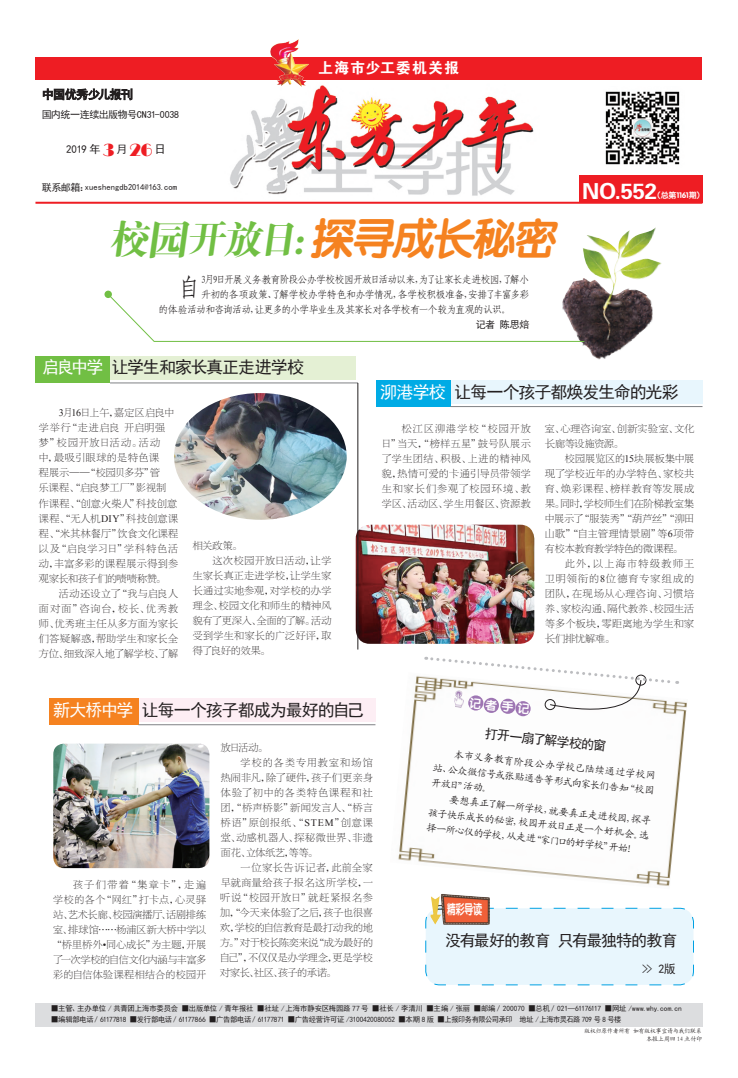
<style>
.page{position:relative;width:738px;height:1078px;background:#fff}
.page>*{position:absolute;margin:0;border:0;box-sizing:border-box;transform-origin:0 0}
.t1{font:40px "FZDBSK GBK1 0";color:#71bf44}
.t2{font:25px "Fang Song GB2312";color:#231f20}
.t3{font:22px "FZDHTK GBK1 0";color:#fff}
.t4{font:17px "Sim Hei";letter-spacing:-.065em;color:#231f20}
.t5{font:16px "Sim Hei";letter-spacing:-.065em;color:#231f20}
.t6{font:15px "FZDHTK GBK1 0";letter-spacing:.065em;color:#fff}
.t7{font:13.7px "FZY4 K GBK1 0";color:#fff;scale:.67 1}
.t8{font:13px "Sim Hei";color:#231f20}
.t9{font:12px "Sim Hei";letter-spacing:-.045em;color:#231f20}
.t10{font:12px "FZY4 K GBK1 0";color:#fff}
.t11{font:11px "Sim Hei";letter-spacing:-.025em;color:#231f20}
.t12{font:10px/15px "FZBSK GBK1 0";letter-spacing:.025em;color:#231f20;text-align:justify}
.t13{font:10px/15px "Kai Ti GB2312";color:#231f20;text-align:justify}
.t14{font:10px "Fang Song GB2312";letter-spacing:-.08em;color:#231f20}
.t15{font:10px "FZBSK GBK1 0";letter-spacing:-.02em;color:#231f20}
.t16{font:10px "Sim Hei";letter-spacing:-.04em;color:#231f20}
.t17{font:10px "FZBSK GBK1 0";letter-spacing:-.025em;color:#231f20}
.t18{font:10px "FZBSK GBK1 0";letter-spacing:.095em;color:#231f20}
.t19{font:10px "FZBSK GBK1 0";letter-spacing:.005em;color:#231f20}
.t20{font:10px "FZBSK GBK1 0";letter-spacing:-.01em;color:#231f20}
.t21{font:10px "FZBSK GBK1 0";letter-spacing:.05em;color:#231f20}
.t22{font:10px "FZBSK GBK1 0";letter-spacing:-.015em;color:#231f20}
.t23{font:10px "FZBSK GBK1 0";letter-spacing:.055em;color:#231f20}
.t24{font:10px "FZBSK GBK1 0";letter-spacing:.085em;color:#231f20}
.t25{font:10px "FZBSK GBK1 0";letter-spacing:.115em;color:#231f20}
.t26{font:10px "FZBSK GBK1 0";letter-spacing:.07em;color:#231f20}
.t27{font:10px "FZBSK GBK1 0";letter-spacing:.06em;color:#231f20}
.t28{font:10px "FZBSK GBK1 0";letter-spacing:.105em;color:#231f20}
.t29{font:8.5px "Sim Hei";letter-spacing:.005em;color:#231f20}
.t30{font:8px "FZY4 K GBK1 0";letter-spacing:-.03em;color:#fff}
.t31{font:7.5px "Sim Hei";letter-spacing:-.025em;color:#231f20}
.t32{font:6px "Kai Ti GB2312";color:#231f20;scale:.95 1}
.t33{font:6px "Kai Ti GB2312";color:#231f20}
.s1{font-family:"Broadway";font-size:18px;color:#ee1d23}
.s2{font-size:10px}
.s3{font-family:"FZY4 K GBK1 0";font-size:44px;color:#f58220}
.s4{color:#fff}
.s5{font-family:"Times New Roman"}
</style>
<div class="page">
<img style="left:398px;top:675px;width:289px;height:211px">
<div style="left:35px;top:356px;width:320px;height:23px;background:#e4f0d4"></div>
<img style="left:230px;top:85px;width:304px;height:111px">
<svg style="left:43px;top:88px;width:89px;height:12px"></svg>
<img style="left:605px;top:91px;width:75px;height:74px">
<div style="left:35px;top:57px;width:666px;height:22px;background:#ee1d23"></div>
<div style="left:579px;top:175px;width:122px;height:28px;background:#ee1d23"></div>
<hr style="left:35px;top:202px;width:666px;height:2px;background:#ee1d23">
<div style="left:35px;top:1002px;width:667px;height:24px;background:#dcdddf"></div>
<img style="left:271px;top:40px;width:37px;height:46px">
<div style="left:425px;top:907px;width:269px;height:78px;background:#e8f6fd"></div>
<img style="left:430px;top:894px;width:60px;height:31px">
<img style="left:355px;top:524px;width:179px;height:119px">
<img style="left:174px;top:393px;width:172px;height:126px">
<img style="left:53px;top:743px;width:156px;height:124px">
<div style="left:35px;top:356px;width:75px;height:27px;background:#71bf44"></div>
<hr style="left:110px;top:382px;width:248px;height:1px;background:#808285">
<hr style="left:357px;top:383px;width:1px;height:266px;background:#231f20">
<img style="left:561px;top:227px;width:100px;height:133px">
<svg style="left:110px;top:294px;width:474px;height:47px"></svg>
<div style="left:104px;top:290px;width:8px;height:8px;background:#71bf44;border-radius:50%"></div>
<div style="left:375px;top:379px;width:327px;height:24px;background:#e8f6fd"></div>
<div style="left:375px;top:379px;width:75px;height:27px;background:#00abe5"></div>
<hr style="left:450px;top:406px;width:252px;height:1px;background:#808285">
<div style="left:49px;top:697px;width:326px;height:24px;background:#fdeef4"></div>
<div style="left:49px;top:697px;width:89px;height:27px;background:#f58220"></div>
<hr style="left:138px;top:724px;width:237px;height:1px;background:#808285">
<svg style="left:425px;top:656px;width:252px;height:68px"></svg>
<div style="left:468px;top:695px;width:15px;height:15px;background:#9e76b3;border-radius:50%"></div>
<div style="left:483px;top:697px;width:15px;height:15px;background:#9e76b3;border-radius:50%"></div>
<div style="left:500px;top:698px;width:15px;height:15px;background:#9e76b3;border-radius:50%"></div>
<div style="left:515px;top:701px;width:15px;height:15px;background:#9e76b3;border-radius:50%"></div>
<p class="t9" style="left:42px;top:88px;width:93px">中国优秀少儿报刊</p>
<p class="t16" style="left:42px;top:109px;width:139px">国内统一连续出版物号CN31-0038</p>
<p class="t11" style="left:66px;top:144px;width:101px">2019年<span class="s1">3</span>月<span class="s1">26</span>日</p>
<p class="t29" style="left:42px;top:183px;width:137px"><span class="s2">联系邮箱：</span>xueshengdb2014@163.com</p>
<h3 class="t6" style="left:318px;top:60px;width:143px">上海市少工委机关报</h3>
<h1 class="t1" style="left:109px;top:217px;width:455px">校园开放日：<span class="s3">探寻成长秘密</span></h1>
<h2 class="t2" style="left:177px;top:275px;width:26px">自</h2>
<p class="t14" style="left:201px;top:275px;width:330px">3月9日开展义务教育阶段公办学校校园开放日活动以来，为了让家长走进校园，了解小</p>
<p class="t14" style="left:201px;top:290px;width:330px">升初的各项政策、了解学校办学特色和办学情况，各学校积极准备，安排了丰富多彩</p>
<p class="t14" style="left:158px;top:305px;width:354px">的体验活动和咨询活动，让更多的小学毕业生及其家长对各学校有一个较为直观的认识。</p>
<p class="t16" style="left:475px;top:319px;width:55px">记者 陈思焙</p>
<h3 class="t4" style="left:42px;top:358px;width:263px"><span class="s4">启良中学</span> 让学生和家长真正走进学校</h3>
<h3 class="t3" style="left:581px;top:179px;width:76px">NO.552</h3>
<p class="t30" style="left:653px;top:191px;width:51px">（总第1161期）</p>
<p class="t12" style="left:39px;top:405px;width:141px;text-align:left;text-indent:20px"><span class="s5">3</span>月<span class="s5">16</span>日上午，嘉定区启良中学举行“走进启良开启明强梦”校园开放日活动。活动<br>中，最吸引眼球的是特色课<br>程展示——“校园贝多芬”管<br>乐课程、“启良梦工厂”影视制作课程、“创意火柴人”科技创意课程、“无人机<span class="s5">DIY</span>”科技创意课程、“米其林餐厅”饮食文化课程以及“启良学习日”学科特色活动，丰富多彩的课程展示得到参观家长和孩子们的啧啧称赞。</p>
<p class="t12" style="left:39px;top:585px;width:141px;text-indent:20px">活动还设立了“我与启良人面对面”咨询台，校长、优秀教师、优秀班主任从多方面为家长们答疑解惑，帮助学生和家长全方位、细致深入地了解学校、了解</p>
<p class="t12" style="left:192px;top:538px;width:51px">相关政策。</p>
<p class="t27" style="left:212px;top:555px;width:120px">这次校园开放日活动，让学</p>
<p class="t12" style="left:192px;top:568px;width:140px">生家长真正走进学校，让学生家</p>
<p class="t12" style="left:192px;top:583px;width:140px">长通过实地参观，对学校的办学</p>
<p class="t12" style="left:192px;top:598px;width:140px">理念、校园文化和师生的精神风</p>
<p class="t15" style="left:192px;top:615px;width:140px">貌有了更深入、全面的了解。活动</p>
<p class="t12" style="left:192px;top:628px;width:140px">受到学生和家长的广泛好评，取</p>
<p class="t17" style="left:192px;top:645px;width:79px">得了良好的效果。</p>
<h3 class="t4" style="left:53px;top:701px;width:312px"><span class="s4">新大桥中学</span> 让每一个孩子都成为最好的自己</h3>
<h3 class="t4" style="left:380px;top:383px;width:300px"><span class="s4">泖港学校</span> 让每一个孩子都焕发生命的光彩</h3>
<p class="t12" style="left:381px;top:421px;width:151px;text-indent:20px">松江区泖港学校“校园开放日”当天，“榜样五星”鼓号队展示了学生团结、积极、上进的精神风貌，热情可爱的卡通引导员带领学生和家长们参观了校园环境、教学区、活动区、学生用餐区、资源教</p>
<p class="t12" style="left:544px;top:421px;width:150px">室、心理咨询室、创新实验室、文化长廊等设施资源。</p>
<p class="t12" style="left:544px;top:451px;width:151px;text-indent:20px">校园展览区的<span class="s5">15</span>块展板集中展现了学校近年的办学特色、家校共育、焕彩课程、榜样教育等发展成果。同时，学校师生们在阶梯教室集中展示了“服装秀”“葫芦丝”“泖田山歌”“自主管理情景剧”等<span class="s5">6</span>项带有校本教育教学特色的微课程。</p>
<p class="t12" style="left:544px;top:556px;width:151px;text-indent:20px">此外，以上海市特级教师王卫明领衔的<span class="s5">8</span>位德育专家组成的团队，在现场从心理咨询、习惯培养、家校沟通、隔代教养、校园生活等多个板块，零距离地为学生和家长们排忧解难。</p>
<p class="t10" style="left:469px;top:696px;width:62px;rotate:6deg">记者手记</p>
<p class="t12" style="left:52px;top:877px;width:155px;text-indent:21px">孩子们带着“集章卡”，走遍学校的各个“网红”打卡点，心灵驿站、艺术长廊、校园演播厅、话剧排练室、排球馆……杨浦区新大桥中学以“桥里桥外<span class="s5">•</span>同心成长”为主题，开展了一次学校的自信文化内涵与丰富多彩的自信体验课程相结合的校园开</p>
<p class="t12" style="left:220px;top:740px;width:49px">放日活动。</p>
<p class="t28" style="left:240px;top:757px;width:134px">学校的各类专用教室和场馆</p>
<p class="t12" style="left:220px;top:770px;width:154px">热闹非凡，除了硬件，孩子们更亲身</p>
<p class="t25" style="left:220px;top:787px;width:153px">体验了初中的各类特色课程和社</p>
<p class="t12" style="left:220px;top:800px;width:154px">团，“桥声桥影”新闻发言人、“桥言</p>
<p class="t18" style="left:220px;top:817px;width:153px">桥语”原创报纸、“<span class="s5">STEM</span>”创意课</p>
<p class="t21" style="left:220px;top:832px;width:154px">堂、动感机器人、探秘微世界、非遗</p>
<p class="t12" style="left:220px;top:845px;width:98px">面花、立体纸艺，等等。</p>
<p class="t26" style="left:240px;top:862px;width:134px">一位家长告诉记者，此前全家</p>
<p class="t23" style="left:220px;top:877px;width:154px">早就商量给孩子报名这所学校，一</p>
<p class="t24" style="left:220px;top:892px;width:154px">听说“校园开放日”就赶紧报名参</p>
<p class="t19" style="left:220px;top:907px;width:154px">加，“今天来体验了之后，孩子也很喜</p>
<p class="t22" style="left:220px;top:922px;width:154px">欢，学校的自信教育是最打动我的地</p>
<p class="t15" style="left:220px;top:937px;width:154px">方。”对于校长陈奕来说“成为最好的</p>
<p class="t20" style="left:220px;top:952px;width:154px">自己”，不仅仅是办学理念，更是学校</p>
<p class="t17" style="left:220px;top:967px;width:117px">对家长、社区、孩子的承诺。</p>
<h3 class="t8" style="left:485px;top:726px;width:123px;rotate:6deg">打开一扇了解学校的窗</h3>
<p class="t13" style="left:435px;top:745px;width:224px;text-indent:20px;rotate:6deg">本市义务教育阶段公办学校已陆续通过学校网站、公众微信号或张贴通告等形式向家长们告知“校园开放日”活动。</p>
<p class="t13" style="left:430px;top:789px;width:224px;text-indent:20px;rotate:6deg">要想真正了解一所学校，就要真正走进校园，探寻孩子快乐成长的秘密，校园开放日正是一个好机会。选择一所心仪的学校，从走进“家门口的好学校”开始！</p>
<h3 class="t7" style="left:446px;top:901px;width:54px">精彩导读</h3>
<h3 class="t5" style="left:445px;top:931px;width:233px">没有最好的教育 只有最独特的教育</h3>
<p class="t9" style="left:641px;top:961px;width:35px">&gt;&gt; 2版</p>
<p class="t31" style="left:51px;top:1004px;width:631px">■主管、主办单位 / 共青团上海市委员会 ■出版单位 / 青年报社 ■社址 /上海市静安区梅园路 77 号 ■社长 / 李清川 ■主编 / 张丽 ■邮编／ 200070 ■总机／ 021—61176117 ■网址 /www.why.com.cn</p>
<p class="t31" style="left:51px;top:1015px;width:571px">■编辑部电话／61177818 ■发行部电话／61177866 ■广告部电话／61177871 ■广告经营许可证 /3100420080052 ■本期 8 版 ■上报印务有限公司承印 地址 /上海市灵石路 709 号 8 号楼</p>
<p class="t33" style="left:646px;top:1035px;width:57px">本报上周四 14 点付印</p>
<p class="t32" style="left:584px;top:1027px;width:125px">版权归原作者所有如有版权事宜请与我们联系</p>
</div>
